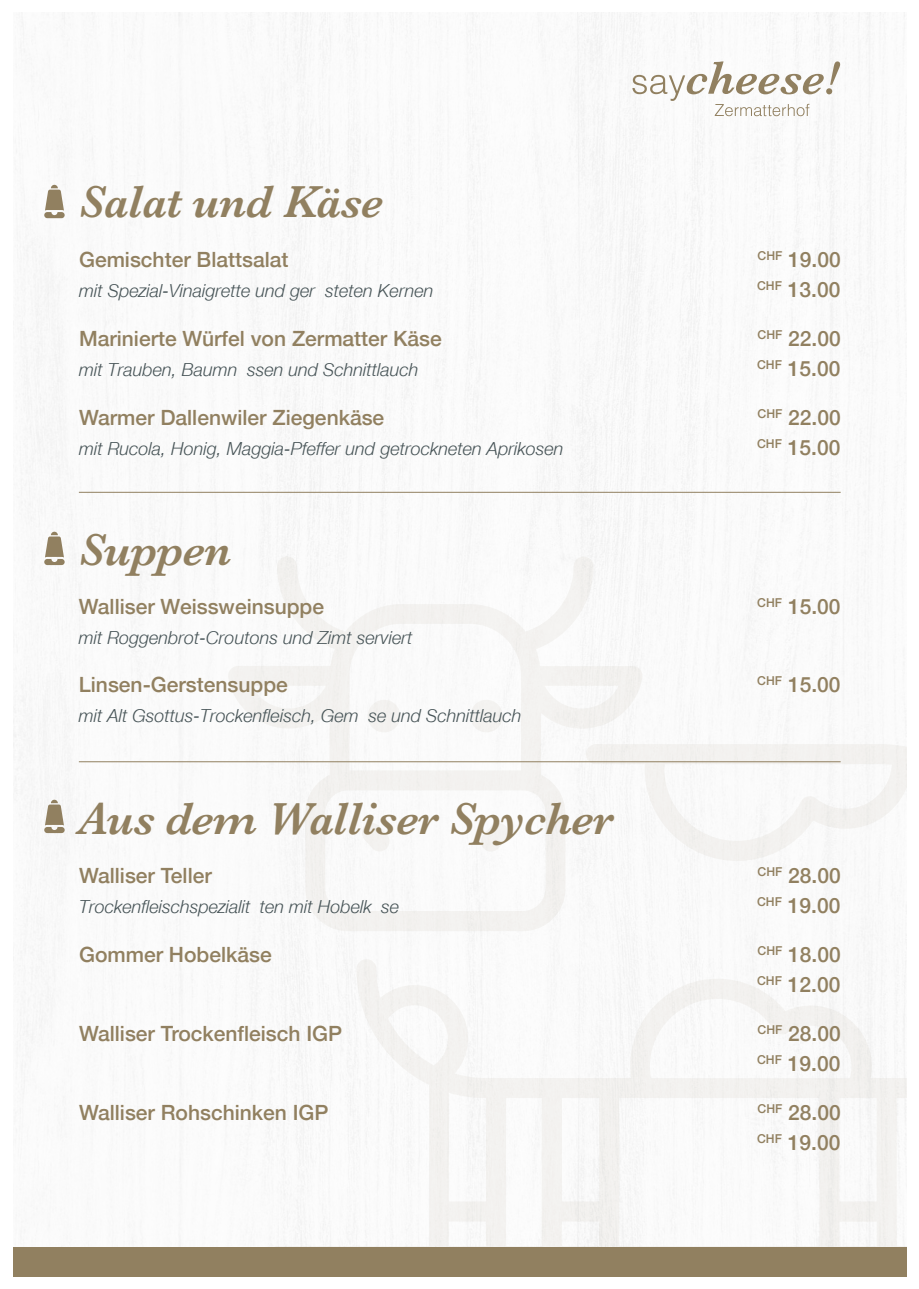
<style>
.page{position:relative;width:919px;height:1289px;background:#fff}
.page>*{position:absolute;margin:0;border:0;box-sizing:border-box;transform-origin:0 0}
.t1{font:italic 600 46.5px "Baskerville";letter-spacing:-.01em;color:#918060}
.t2{font:500 21px/30.2px "Helvetica Neue";color:#918060}
.t3{font:italic 18px "Helvetica Neue";color:#475457}
.t4{font:500 12.3px "Helvetica Neue";color:#918060}
</style>
<div class="page">
<div style="left:13px;top:1246px;width:893px;height:30px;background:#918060"></div>
<svg style="left:228px;top:556px;width:415px;height:375px"></svg>
<div style="left:367px;top:699px;width:33px;height:33px;background:#f3f2f0;border-radius:50%"></div>
<div style="left:470px;top:699px;width:32px;height:33px;background:#f3f2f0;border-radius:50%"></div>
<svg style="left:268px;top:744px;width:638px;height:503px"></svg>
<svg style="left:632px;top:61px;width:208px;height:55px"></svg>
<hr style="left:79px;top:492px;width:761px;height:1px;background:#918060">
<hr style="left:79px;top:761px;width:761px;height:1px;background:#918060">
<svg style="left:44px;top:185px;width:21px;height:33px"></svg>
<svg style="left:44px;top:531px;width:21px;height:34px"></svg>
<svg style="left:44px;top:799px;width:21px;height:34px"></svg>
<h1 class="t1" style="left:79px;top:171px;width:306px">Salat und Käse</h1>
<p class="t2" style="left:79px;top:243px;width:211px">Gemischter Blattsalat</p>
<p class="t3" style="left:79px;top:280px;width:356px">mit Spezial-Vinaigrette und gerösteten Kernen</p>
<p class="t2" style="left:79px;top:321px;width:364px">Marinierte Würfel von Zermatter Käse</p>
<p class="t3" style="left:79px;top:359px;width:341px">mit Trauben, Baumnüssen und Schnittlauch</p>
<p class="t2" style="left:79px;top:400px;width:307px">Warmer Dallenwiler Ziegenkäse</p>
<p class="t3" style="left:79px;top:437px;width:486px">mit Rucola, Honig, Maggia-Pfeffer und getrockneten Aprikosen</p>
<h1 class="t1" style="left:79px;top:518px;width:154px">Suppen</h1>
<p class="t2" style="left:79px;top:590px;width:247px">Walliser Weissweinsuppe</p>
<p class="t3" style="left:79px;top:627px;width:335px">mit Roggenbrot-Croutons und Zimt serviert</p>
<p class="t2" style="left:757px;top:243px;width:85px"><sup>CHF</sup> 19.00<br><sup>CHF</sup> 13.00</p>
<p class="t2" style="left:757px;top:321px;width:85px"><sup>CHF</sup> 22.00<br><sup>CHF</sup> 15.00</p>
<p class="t2" style="left:757px;top:400px;width:85px"><sup>CHF</sup> 22.00<br><sup>CHF</sup> 15.00</p>
<p class="t2" style="left:757px;top:590px;width:85px"><sup>CHF</sup> 15.00</p>
<p class="t4" style="left:757px;top:671px;width:26px">CHF</p>
<p class="t2" style="left:79px;top:668px;width:210px">Linsen-Gerstensuppe</p>
<p class="t2" style="left:788px;top:668px;width:54px">15.00</p>
<p class="t3" style="left:79px;top:705px;width:444px">mit Alt Gsottus-Trockenfleisch, Gemüse und Schnittlauch</p>
<h1 class="t1" style="left:79px;top:787px;width:536px">Aus dem Walliser Spycher</h1>
<p class="t2" style="left:79px;top:858px;width:134px">Walliser Teller</p>
<p class="t3" style="left:79px;top:896px;width:322px">Trockenfleischspezialitäten mit Hobelkäse</p>
<p class="t2" style="left:79px;top:937px;width:194px">Gommer Hobelkäse</p>
<p class="t2" style="left:79px;top:1016px;width:265px">Walliser Trockenfleisch IGP</p>
<p class="t2" style="left:79px;top:1095px;width:251px">Walliser Rohschinken IGP</p>
<p class="t2" style="left:757px;top:858px;width:85px"><sup>CHF</sup> 28.00<br><sup>CHF</sup> 19.00</p>
<p class="t2" style="left:757px;top:937px;width:85px"><sup>CHF</sup> 18.00<br><sup>CHF</sup> 12.00</p>
<p class="t2" style="left:757px;top:1016px;width:85px"><sup>CHF</sup> 28.00<br><sup>CHF</sup> 19.00</p>
<p class="t2" style="left:757px;top:1095px;width:85px"><sup>CHF</sup> 28.00<br><sup>CHF</sup> 19.00</p>
</div>
